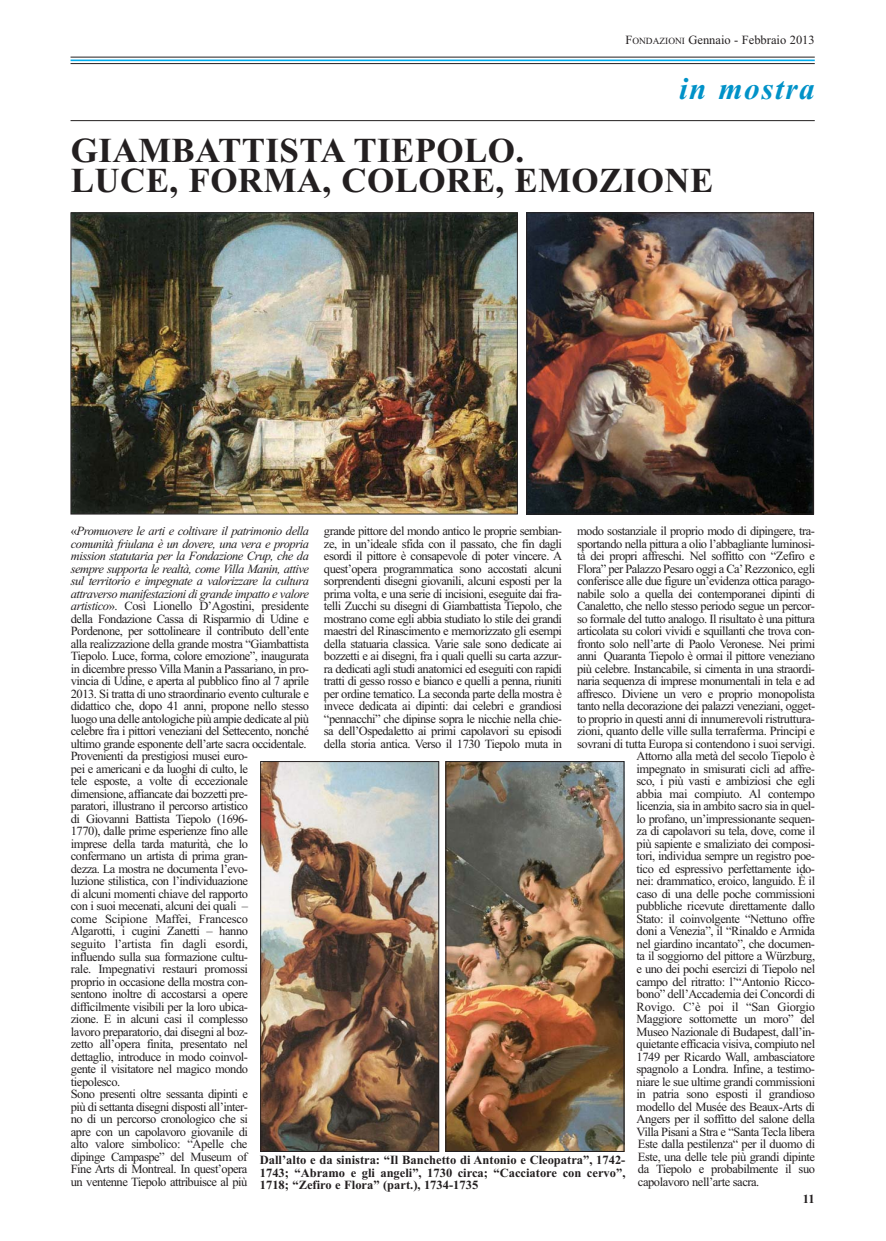
<style>
.page{position:relative;width:886px;height:1241px;background:#fff}
.page>*{position:absolute;margin:0;border:0;box-sizing:border-box;transform-origin:0 0}
.t1{font:700 35px/30px "Times New Roman";letter-spacing:.01em;color:#231f20}
.t2{font:italic 700 31.25px "Times New Roman";letter-spacing:.05em;color:#0092c8}
.t3{font:12.5px/12.5px "Times New Roman";letter-spacing:-.04em;color:#231f20}
.t4{font:700 12.5px/12.5px "Times New Roman";color:#231f20;text-align:justify}
.t5{font:12.5px "Times New Roman";color:#231f20}
.t6{font:12.5px "Times New Roman";letter-spacing:-.015em;color:#231f20}
.s1{font-size:9.38px}
.s2{font-style:italic}
</style>
<div class="page">
<hr style="left:71px;top:60px;width:744px;height:1px;background:#00aeef">
<hr style="left:71px;top:57px;width:744px;height:1px;background:#231f20">
<hr style="left:71px;top:63px;width:744px;height:1px;background:#231f20">
<hr style="left:71px;top:120px;width:744px;height:1px;background:#231f20">
<img style="left:529px;top:215px;width:283px;height:297px">
<div style="left:527px;top:213px;width:287px;height:301px;border:1px solid #231f20"></div>
<img style="left:73px;top:213px;width:445px;height:301px">
<div style="left:71px;top:213px;width:446px;height:301px;border:1px solid #231f20"></div>
<img style="left:263px;top:763px;width:174px;height:386px">
<div style="left:261px;top:761px;width:178px;height:390px;border:1px solid #231f20"></div>
<img style="left:448px;top:763px;width:174px;height:386px">
<div style="left:446px;top:761px;width:178px;height:390px;border:1px solid #231f20"></div>
<p class="t5" style="left:625px;top:35px;width:191px">F<span class="s1">ONDAZIONI</span> Gennaio - Febbraio 2013</p>
<h2 class="t2" style="left:679px;top:70px;width:137px">in mostra</h2>
<h1 class="t1" style="left:71px;top:139px;width:644px">GIAMBATTISTA TIEPOLO.<br>LUCE, FORMA, COLORE, EMOZIONE</h1>
<p class="t3" style="left:71px;top:526px;width:240px">«<span class="s2">Promuovere le arti e coltivare il patrimonio della comunità friulana è un dovere, una vera e propria mission statutaria per la Fondazione Crup, che da sempre supporta le realtà, come Villa Manin, attive sul territorio e impegnate a valorizzare la cultura attraverso manifestazioni di grande impatto e valore artistico</span>». Così Lionello D’Agostini, presidente della Fondazione Cassa di Risparmio di Udine e Pordenone, per sottolineare il contributo dell’ente alla realizzazione della grande mostra “Giambattista Tiepolo. Luce, forma, colore emozione”, inaugurata in dicembre presso Villa Manin a Passariano, in pro&shy;vincia di Udine, e aperta al pubblico fino al 7 aprile 2013. Si tratta di uno straordinario evento culturale e didattico che, dopo 41 anni, propone nello stesso luogo una delle antologiche più ampie dedicate al più celebre fra i pittori veneziani del Settecento, nonché ultimo grande esponente dell’arte sacra occidentale.<br>Provenienti da prestigiosi musei euro-<br>pei e americani e da luoghi di culto, le<br>tele esposte, a volte di eccezionale<br>dimensione, affiancate dai bozzetti pre-<br>paratori, illustrano il percorso artistico<br>di Giovanni Battista Tiepolo (1696-<br>1770), dalle prime esperienze fino alle<br>imprese della tarda maturità, che lo<br>confermano un artista di prima gran-<br>dezza. La mostra ne documenta l’evo-<br>luzione stilistica, con l’individuazione<br>di alcuni momenti chiave del rapporto<br>con i suoi mecenati, alcuni dei quali –<br>come Scipione Maffei, Francesco<br>Algarotti, i cugini Zanetti – hanno<br>seguito l’artista fin dagli esordi,<br>influendo sulla sua formazione cultu-<br>rale. Impegnativi restauri promossi<br>proprio in occasione della mostra con-<br>sentono inoltre di accostarsi a opere difficilmente visibili per la loro ubica-<br>zione. E in alcuni casi il complesso<br>lavoro preparatorio, dai disegni al boz-<br>zetto all’opera finita, presentato nel<br>dettaglio, introduce in modo coinvol-<br>gente il visitatore nel magico mondo<br>tiepolesco.<br>Sono presenti oltre sessanta dipinti e<br>più di settanta disegni disposti all’inter-<br>no di un percorso cronologico che si<br>apre con un capolavoro giovanile di<br>alto valore simbolico: “Apelle che<br>dipinge Campaspe” del Museum of<br>Fine Arts di Montreal. In quest’opera<br>un ventenne Tiepolo attribuisce al più</p>
<p class="t3" style="left:324px;top:526px;width:240px;text-align:justify">grande pittore del mondo antico le proprie sembian&shy;ze, in un’ideale sfida con il passato, che fin dagli esordi il pittore è consapevole di poter vincere. A quest’opera programmatica sono accostati alcuni sorprendenti disegni giovanili, alcuni esposti per la prima volta, e una serie di incisioni, eseguite dai fra&shy;telli Zucchi su disegni di Giambattista Tiepolo, che mostrano come egli abbia studiato lo stile dei grandi maestri del Rinascimento e memorizzato gli esempi della statuaria classica. Varie sale sono dedicate ai bozzetti e ai disegni, fra i quali quelli su carta azzur&shy;ra dedicati agli studi anatomici ed eseguiti con rapidi tratti di gesso rosso e bianco e quelli a penna, riuniti per ordine tematico. La seconda parte della mostra è invece dedicata ai dipinti: dai celebri e grandiosi “pennacchi” che dipinse sopra le nicchie nella chie&shy;sa dell’Ospedaletto ai primi capolavori su episodi della storia antica. Verso il 1730 Tiepolo muta in</p>
<p class="t3" style="left:577px;top:526px;width:240px">modo sostanziale il proprio modo di dipingere, tra-</p>
<p class="t3" style="left:577px;top:538px;width:240px">sportando nella pittura a olio l’abbagliante luminosi-</p>
<p class="t3" style="left:577px;top:551px;width:240px">tà dei propri affreschi. Nel soffitto con “Zefiro e</p>
<p class="t3" style="left:577px;top:563px;width:240px">Flora” per Palazzo Pesaro oggi a Ca’ Rezzonico, egli</p>
<p class="t3" style="left:577px;top:576px;width:240px">conferisce alle due figure un’evidenza ottica parago-</p>
<p class="t3" style="left:577px;top:588px;width:240px">nabile solo a quella dei contemporanei dipinti di</p>
<p class="t3" style="left:577px;top:601px;width:240px">Canaletto, che nello stesso periodo segue un percor-</p>
<p class="t3" style="left:577px;top:613px;width:240px">so formale del tutto analogo. Il risultato è una pittura</p>
<p class="t3" style="left:577px;top:626px;width:240px">articolata su colori vividi e squillanti che trova con-</p>
<p class="t3" style="left:577px;top:638px;width:240px">fronto solo nell’arte di Paolo Veronese. Nei primi</p>
<p class="t3" style="left:577px;top:651px;width:240px">anni Quaranta Tiepolo è ormai il pittore veneziano</p>
<p class="t3" style="left:577px;top:663px;width:240px">più celebre. Instancabile, si cimenta in una straordi-</p>
<p class="t3" style="left:577px;top:676px;width:240px">naria sequenza di imprese monumentali in tela e ad</p>
<p class="t3" style="left:577px;top:688px;width:240px">affresco. Diviene un vero e proprio monopolista</p>
<p class="t3" style="left:577px;top:701px;width:240px">tanto nella decorazione dei palazzi veneziani, ogget-</p>
<p class="t3" style="left:577px;top:713px;width:240px">to proprio in questi anni di innumerevoli ristruttura-</p>
<p class="t3" style="left:577px;top:726px;width:240px">zioni, quanto delle ville sulla terraferma. Principi e</p>
<p class="t3" style="left:577px;top:738px;width:240px">sovrani di tutta Europa si contendono i suoi servigi.</p>
<p class="t3" style="left:636px;top:751px;width:180px">Attorno alla metà del secolo Tiepolo è</p>
<p class="t3" style="left:636px;top:763px;width:180px">impegnato in smisurati cicli ad affre-</p>
<p class="t3" style="left:636px;top:776px;width:180px">sco, i più vasti e ambiziosi che egli</p>
<p class="t3" style="left:636px;top:788px;width:180px">abbia mai compiuto. Al contempo</p>
<p class="t3" style="left:636px;top:801px;width:180px">licenzia, sia in ambito sacro sia in quel-</p>
<p class="t3" style="left:636px;top:813px;width:180px">lo profano, un’impressionante sequen-</p>
<p class="t3" style="left:636px;top:826px;width:180px">za di capolavori su tela, dove, come il</p>
<p class="t3" style="left:636px;top:838px;width:180px">più sapiente e smaliziato dei composi-</p>
<p class="t3" style="left:636px;top:851px;width:180px">tori, individua sempre un registro poe-</p>
<p class="t3" style="left:636px;top:863px;width:180px">tico ed espressivo perfettamente ido-</p>
<p class="t3" style="left:636px;top:876px;width:180px">nei: drammatico, eroico, languido. È il</p>
<p class="t3" style="left:636px;top:888px;width:180px">caso di una delle poche commissioni</p>
<p class="t3" style="left:636px;top:901px;width:180px">pubbliche ricevute direttamente dallo</p>
<p class="t3" style="left:636px;top:913px;width:180px">Stato: il coinvolgente “Nettuno offre</p>
<p class="t3" style="left:636px;top:926px;width:180px">doni a Venezia”, il “Rinaldo e Armida</p>
<p class="t3" style="left:636px;top:938px;width:180px">nel giardino incantato”, che documen-</p>
<p class="t3" style="left:636px;top:951px;width:180px">ta il soggiorno del pittore a Würzburg,</p>
<p class="t3" style="left:636px;top:963px;width:180px">e uno dei pochi esercizi di Tiepolo nel</p>
<p class="t3" style="left:636px;top:976px;width:180px">campo del ritratto: l’“Antonio Ricco -</p>
<p class="t3" style="left:636px;top:988px;width:180px">bono” dell’Acca demia dei Concordi di</p>
<p class="t6" style="left:636px;top:1001px;width:180px">Rovigo. C’è poi il “San Giorgio</p>
<p class="t3" style="left:636px;top:1013px;width:180px">Maggiore sottomette un moro” del</p>
<p class="t3" style="left:636px;top:1026px;width:180px">Museo Nazionale di Budapest, dall’in-</p>
<p class="t3" style="left:636px;top:1038px;width:180px">quietante efficacia visiva, compiuto nel</p>
<p class="t3" style="left:636px;top:1051px;width:180px">1749 per Ricardo Wall, ambasciatore</p>
<p class="t3" style="left:636px;top:1063px;width:180px">spagnolo a Londra. Infine, a testimo-</p>
<p class="t3" style="left:636px;top:1076px;width:180px">niare le sue ultime grandi commissioni</p>
<p class="t3" style="left:636px;top:1088px;width:180px">in patria sono esposti il grandioso</p>
<p class="t3" style="left:636px;top:1101px;width:180px">modello del Musée des Beaux-Arts di</p>
<p class="t3" style="left:636px;top:1113px;width:180px">Angers per il soffitto del salone della</p>
<p class="t3" style="left:636px;top:1126px;width:180px">Villa Pisani a Stra e “Santa Tecla libera</p>
<p class="t3" style="left:638px;top:1138px;width:179px">Este dalla pestilenza“ per il duomo di</p>
<p class="t3" style="left:638px;top:1151px;width:179px">Este, una delle tele più grandi dipinte</p>
<p class="t3" style="left:638px;top:1163px;width:179px">da Tiepolo e probabilmente il suo</p>
<p class="t3" style="left:638px;top:1176px;width:123px">capolavoro nell’arte sacra.</p>
<p class="t4" style="left:260px;top:1155px;width:367px">Dall’alto e da sinistra: “Il Banchetto di Antonio e Cleopatra”, 1742- 1743; “Abramo e gli angeli”, 1730 circa; “Cacciatore con cervo”, 1718; “Zefiro e Flora” (part.), 1734-1735</p>
<p class="t4" style="left:803px;top:1194px;width:13px">11</p>
</div>
